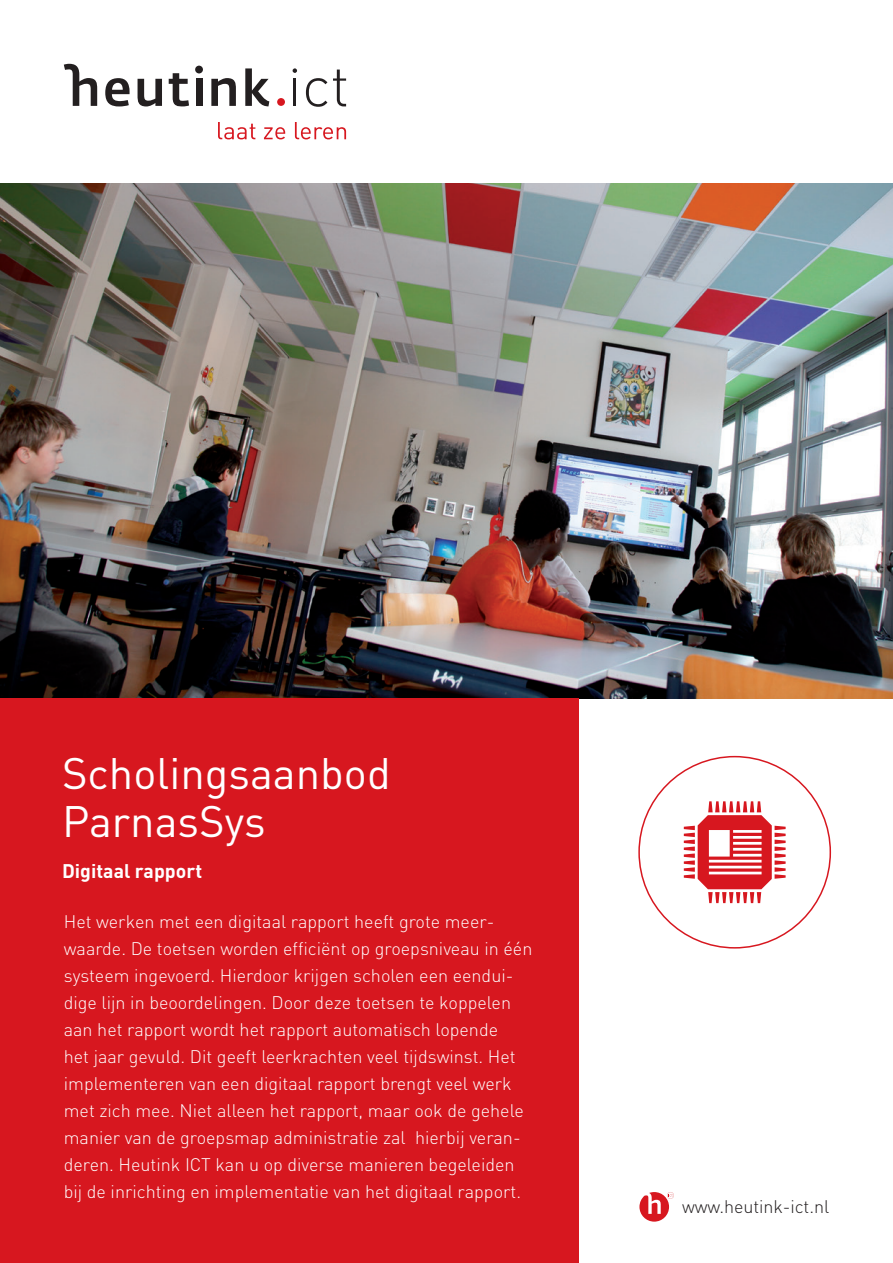
<style>
.page{position:relative;width:893px;height:1263px;background:#fff}
.page>*{position:absolute;margin:0;border:0;box-sizing:border-box;transform-origin:0 0}
.t1{font:43.5px/48px "DIN Pro";color:#fff}
.t2{font:700 19.5px "DIN Pro";color:#fff}
.t3{font:300 18px/27px "DIN Pro";color:#fff}
.t4{font:300 18px "DIN Pro";letter-spacing:-.005em;color:#231f20}
</style>
<div class="page">
<svg style="left:218px;top:122px;width:37px;height:17px"></svg>
<svg style="left:264px;top:127px;width:21px;height:12px"></svg>
<svg style="left:295px;top:122px;width:51px;height:17px"></svg>
<div style="left:277px;top:98px;width:8px;height:8px;background:#d7171f;border-radius:50%"></div>
<svg style="left:105px;top:78px;width:25px;height:28px"></svg>
<svg style="left:138px;top:79px;width:24px;height:27px"></svg>
<svg style="left:169px;top:73px;width:20px;height:34px"></svg>
<div style="left:196px;top:79px;width:6px;height:27px;background:#231f20"></div>
<svg style="left:211px;top:78px;width:25px;height:28px"></svg>
<svg style="left:245px;top:68px;width:24px;height:38px"></svg>
<div style="left:195px;top:66px;width:8px;height:7px;background:#231f20;border-radius:50%"></div>
<svg style="left:64px;top:64px;width:33px;height:42px"></svg>
<hr style="left:293px;top:78px;width:3px;height:28px;background:#231f20">
<svg style="left:306px;top:78px;width:21px;height:29px"></svg>
<svg style="left:333px;top:70px;width:13px;height:36px"></svg>
<svg style="left:293px;top:68px;width:4px;height:5px"></svg>
<img style="left:0;top:184px;width:893px;height:514px">
<div style="left:0;top:698px;width:578px;height:565px;background:#d7171f"></div>
<svg style="left:639px;top:1192px;width:35px;height:29px"></svg>
<svg style="left:684px;top:801px;width:102px;height:102px"></svg>
<h1 class="t1" style="left:62px;top:748px;width:330px">Scholingsaanbod<br>ParnasSys</h1>
<p class="t2" style="left:62px;top:857px;width:142px">Digitaal rapport</p>
<p class="t3" style="left:64px;top:907px;width:470px">Het werken met een digitaal rapport heeft grote meer&shy;waarde. De toetsen worden efficiënt op groepsniveau in één systeem ingevoerd. Hierdoor krijgen scholen een eendui&shy;dige lijn in beoordelingen. Door deze toetsen te koppelen aan het rapport wordt het rapport automatisch lopende<br>het jaar gevuld. Dit geeft leerkrachten veel tijdswinst. Het implementeren van een digitaal rapport brengt veel werk met zich mee. Niet alleen het rapport, maar ook de gehele manier van de groepsmap administratie zal hierbij veran&shy;deren. Heutink ICT kan u op diverse manieren begeleiden bij de inrichting en implementatie van het digitaal rapport.</p>
<p class="t4" style="left:682px;top:1194px;width:149px">www.heutink-ict.nl</p>
</div>
